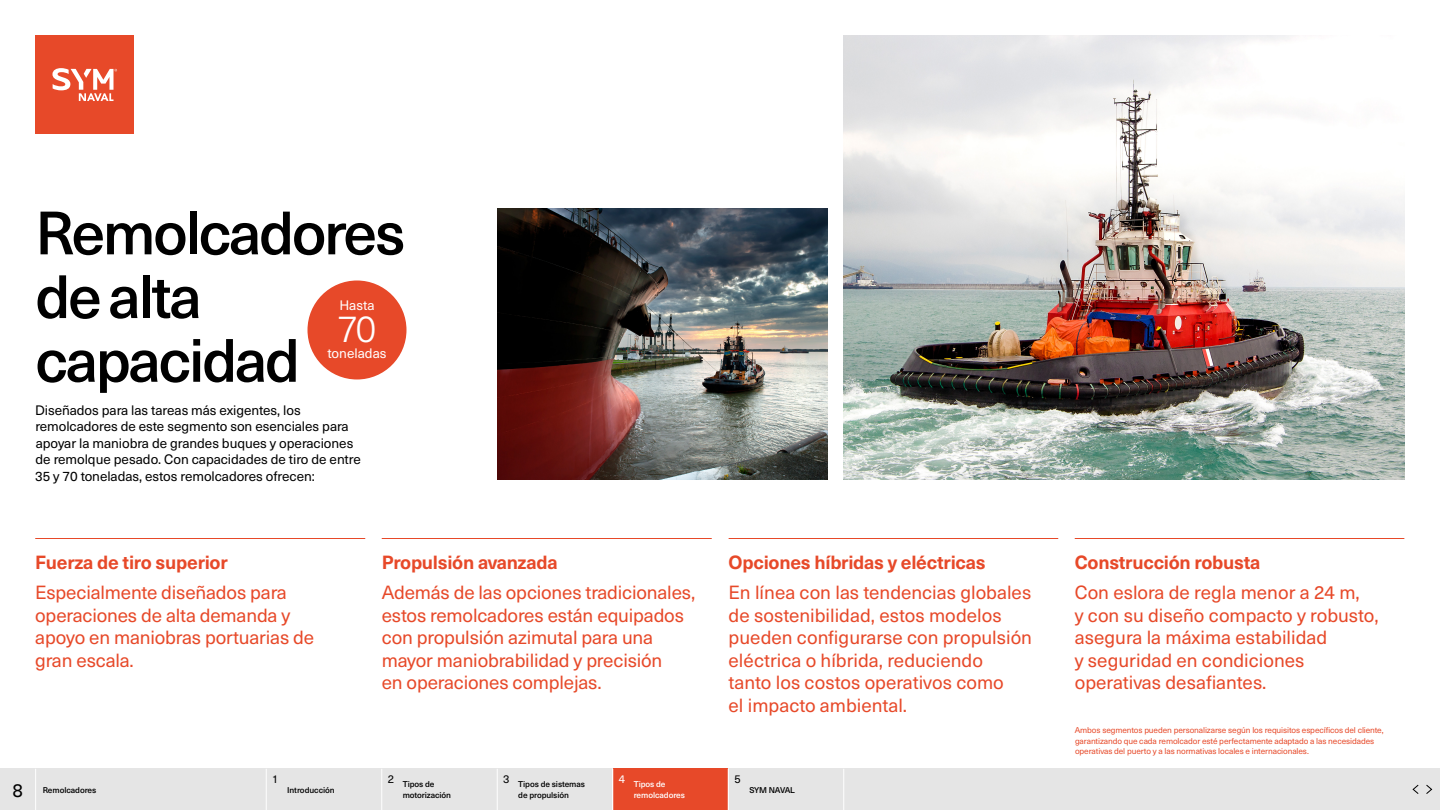
<style>
.page{position:relative;width:1440px;height:810px;background:#fff}
.page>*{position:absolute;margin:0;border:0;box-sizing:border-box;transform-origin:0 0}
.t1{font:500 60px/63.8px "Neue Haas Unica W1 G";letter-spacing:-.04em;color:#000}
.t2{font:300 37.5px "Neue Haas Unica W1 G";color:#fff}
.t3{font:18.75px/22.5px "Neue Haas Unica W1 G";letter-spacing:-.005em;color:#e74929}
.t4{font:700 18.75px "Neue Haas Unica W1 G";letter-spacing:-.015em;color:#e74929}
.t5{font:18.75px "Neue Haas Unica W1 G";color:#000}
.t6{font:13.5px/16.5px "Neue Haas Unica W1 G";letter-spacing:-.005em;color:#000}
.t7{font:13.5px "Neue Haas Unica W1 G";color:#fff}
.t8{font:11.25px "Neue Haas Unica W1 G";color:#000}
.t9{font:8.25px/10.5px "Neue Haas Unica W1 G";letter-spacing:-.015em;color:#e74929}
.t10{font:500 8.25px/10.5px "Neue Haas Unica W1 G";letter-spacing:-.01em;color:#000}
.t11{font:500 8.25px/10.5px "Neue Haas Unica W1 G";letter-spacing:-.01em;color:#fff}
.t12{font:500 8.25px "Neue Haas Unica W1 G";letter-spacing:-.04em;color:#000}
</style>
<div class="page">
<div style="left:35px;top:35px;width:99px;height:99px;background:#e74929"></div>
<svg style="left:52px;top:68px;width:65px;height:33px"></svg>
<hr style="left:35px;top:538px;width:330px;height:1px;background:#e74929">
<hr style="left:382px;top:538px;width:330px;height:1px;background:#e74929">
<hr style="left:729px;top:538px;width:329px;height:1px;background:#e74929">
<hr style="left:1075px;top:538px;width:329px;height:1px;background:#e74929">
<img style="left:843px;top:35px;width:561px;height:444px">
<img style="left:497px;top:208px;width:330px;height:271px">
<div style="left:308px;top:281px;width:99px;height:99px;background:#e74929;border-radius:50%"></div>
<div style="left:0;top:769px;width:1440px;height:41px;background:#e5e5e5"></div>
<hr style="left:35px;top:769px;width:1px;height:41px;background:#fff">
<hr style="left:266px;top:769px;width:1px;height:41px;background:#fff">
<hr style="left:381px;top:769px;width:1px;height:41px;background:#fff">
<hr style="left:497px;top:769px;width:1px;height:41px;background:#fff">
<div style="left:613px;top:769px;width:21px;height:41px;background:#e74929"></div>
<div style="left:634px;top:769px;width:94px;height:41px;background:#e74929"></div>
<hr style="left:612px;top:769px;width:1px;height:41px;background:#fff">
<hr style="left:728px;top:769px;width:1px;height:41px;background:#fff">
<h1 class="t1" style="left:35px;top:198px;width:372px">Remolcadores de alta capacidad</h1>
<p class="t6" style="left:35px;top:401px;width:327px">Diseñados para las tareas más exigentes, los remolcadores de este segmento son esenciales para apoyar la maniobra de grandes buques y operaciones de remolque pesado. Con capacidades de tiro de entre 35 y 70 toneladas, estos remolcadores ofrecen:</p>
<p class="t7" style="left:339px;top:295px;width:37px">Hasta</p>
<h2 class="t2" style="left:338px;top:302px;width:40px">70</h2>
<p class="t7" style="left:327px;top:343px;width:61px">toneladas</p>
<p class="t4" style="left:35px;top:548px;width:194px">Fuerza de tiro superior</p>
<p class="t3" style="left:35px;top:580px;width:280px">Especialmente diseñados para operaciones de alta demanda y apoyo en maniobras portuarias de gran escala.</p>
<p class="t4" style="left:382px;top:548px;width:177px">Propulsión avanzada</p>
<p class="t3" style="left:382px;top:580px;width:315px">Además de las opciones tradicionales, estos remolcadores están equipados con propulsión azimutal para una mayor maniobrabilidad y precisión<br>en operaciones complejas.</p>
<p class="t4" style="left:729px;top:548px;width:259px">Opciones híbridas y eléctricas</p>
<p class="t3" style="left:729px;top:580px;width:305px">En línea con las tendencias globales de sostenibilidad, estos modelos pueden configurarse con propulsión eléctrica o híbrida, reduciendo<br>tanto los costos operativos como<br>el impacto ambiental.</p>
<p class="t5" style="left:12px;top:776px;width:12px">8</p>
<p class="t10" style="left:43px;top:784px;width:55px">Remolcadores</p>
<p class="t8" style="left:272px;top:771px;width:8px">1</p>
<p class="t10" style="left:287px;top:784px;width:49px">Introducción</p>
<p class="t8" style="left:388px;top:771px;width:8px">2</p>
<p class="t8" style="left:503px;top:771px;width:8px">3</p>
<p class="t8" style="left:735px;top:771px;width:8px">5</p>
<p class="t10" style="left:403px;top:779px;width:50px">Tipos de motorización</p>
<p class="t10" style="left:518px;top:779px;width:68px">Tipos de sistemas de propulsión</p>
<p class="t12" style="left:750px;top:783px;width:47px">SYM NAVAL</p>
<p class="t11" style="left:634px;top:779px;width:53px;text-indent:-15px"><sup>4</sup> Tipos de remolcadores</p>
<p class="t4" style="left:1075px;top:548px;width:187px">Construcción robusta</p>
<p class="t3" style="left:1075px;top:580px;width:305px">Con eslora de regla menor a 24 m,<br>y con su diseño compacto y robusto, asegura la máxima estabilidad<br>y seguridad en condiciones operativas desafiantes.</p>
<p class="t9" style="left:1075px;top:724px;width:310px">Ambos segmentos pueden personalizarse según los requisitos específicos del cliente, garantizando que cada remolcador esté perfectamente adaptado a las necesidades operativas del puerto y a las normativas locales e internacionales.</p>
</div>
